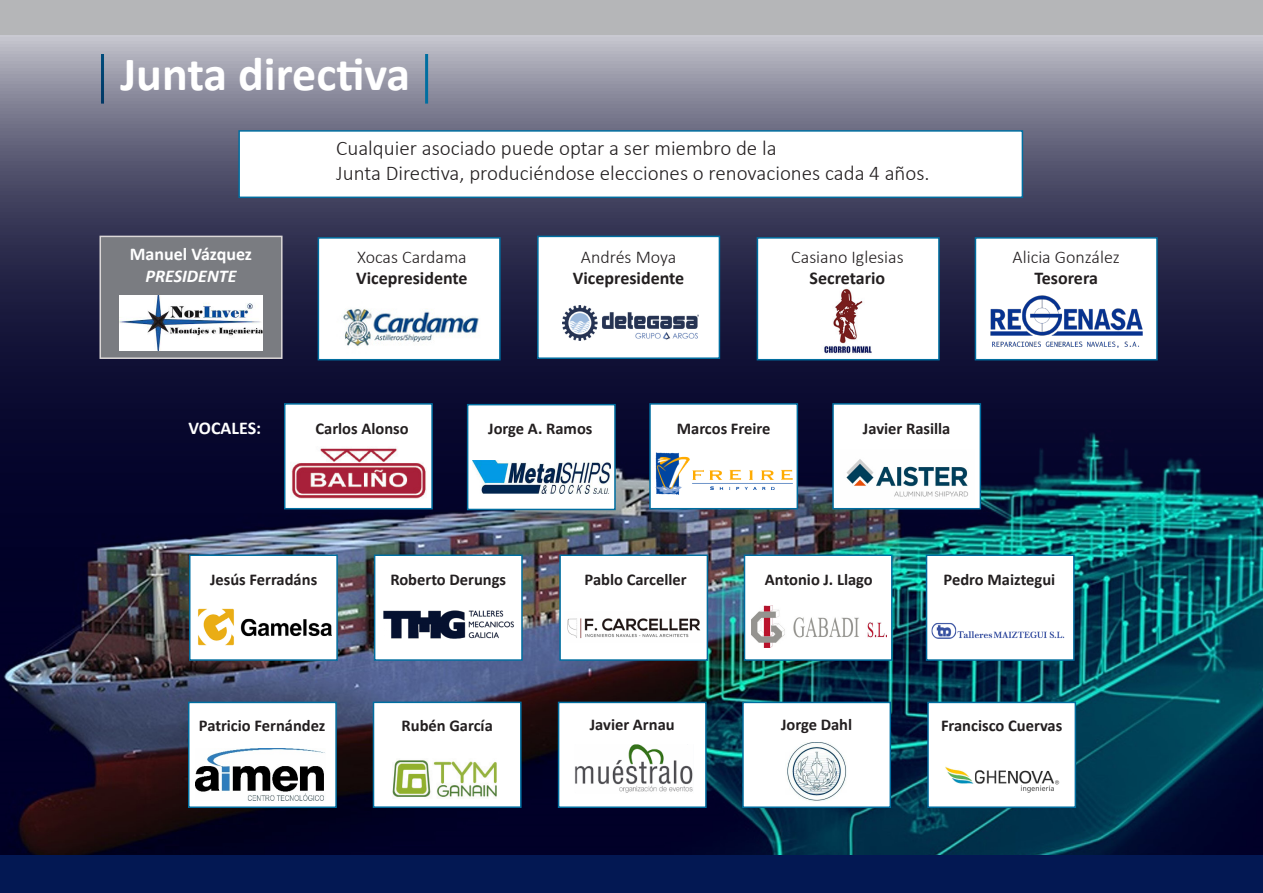
<style>
.page{position:relative;width:1263px;height:893px;background:#fff}
.page>*{position:absolute;margin:0;border:0;box-sizing:border-box;transform-origin:0 0}
.t1{font:700 48px "Calibri";color:#fff}
.t2{font:300 21px/25.2px "Calibri";color:#231f20}
.t3{font:300 18px "Calibri";color:#231f20}
.t4{font:700 18px "Calibri";color:#231f20}
.t5{font:700 18px "Calibri";color:#fff}
.t6{font:italic 700 18px "Calibri";color:#fff}
.t7{font:700 16.5px "Calibri";color:#231f20}
</style>
<div class="page">
<div style="left:0;top:854px;width:1263px;height:39px;background:#031853"></div>
<img style="left:0;top:34px;width:1263px;height:820px">
<div style="left:238px;top:130px;width:785px;height:68px;background:#fff;border:2px solid #006ea0"></div>
<div style="left:100px;top:236px;width:183px;height:123px;background:#7a7c81;border:2px solid #dcd8d7"></div>
<div style="left:318px;top:237px;width:183px;height:123px;background:#fff;border:2px solid #006ea0"></div>
<div style="left:537px;top:236px;width:183px;height:123px;background:#fff;border:2px solid #006ea0"></div>
<div style="left:757px;top:237px;width:183px;height:123px;background:#fff;border:2px solid #006ea0"></div>
<div style="left:744px;top:554px;width:148px;height:107px;background:#fff;border:2px solid #006ea0"></div>
<div style="left:832px;top:403px;width:149px;height:106px;background:#fff;border:2px solid #006ea0"></div>
<div style="left:742px;top:702px;width:149px;height:106px;background:#fff;border:2px solid #006ea0"></div>
<div style="left:188px;top:702px;width:149px;height:106px;background:#fff;border:2px solid #006ea0"></div>
<div style="left:189px;top:554px;width:149px;height:107px;background:#fff;border:2px solid #006ea0"></div>
<div style="left:284px;top:403px;width:149px;height:106px;background:#fff;border:2px solid #006ea0"></div>
<div style="left:927px;top:702px;width:149px;height:106px;background:#fff;border:2px solid #006ea0"></div>
<div style="left:559px;top:554px;width:149px;height:107px;background:#fff;border:2px solid #006ea0"></div>
<div style="left:926px;top:554px;width:148px;height:107px;background:#fff;border:2px solid #006ea0"></div>
<div style="left:975px;top:237px;width:183px;height:123px;background:#fff;border:2px solid #006ea0"></div>
<div style="left:558px;top:702px;width:149px;height:106px;background:#fff;border:2px solid #006ea0"></div>
<div style="left:374px;top:554px;width:149px;height:107px;background:#fff;border:2px solid #006ea0"></div>
<div style="left:649px;top:403px;width:149px;height:106px;background:#fff;border:2px solid #006ea0"></div>
<div style="left:373px;top:702px;width:149px;height:106px;background:#fff;border:2px solid #006ea0"></div>
<div style="left:467px;top:404px;width:149px;height:106px;background:#fff;border:2px solid #006ea0"></div>
<img style="left:119px;top:296px;width:144px;height:54px">
<img style="left:343px;top:308px;width:136px;height:38px">
<img style="left:383px;top:610px;width:131px;height:29px">
<img style="left:990px;top:295px;width:152px;height:52px">
<img style="left:291px;top:448px;width:135px;height:51px">
<img style="left:472px;top:460px;width:139px;height:33px">
<img style="left:655px;top:452px;width:137px;height:43px">
<img style="left:846px;top:459px;width:122px;height:38px">
<img style="left:198px;top:608px;width:134px;height:38px">
<img style="left:824px;top:288px;width:48px;height:66px">
<img style="left:562px;top:305px;width:137px;height:36px">
<img style="left:751px;top:605px;width:135px;height:42px">
<img style="left:567px;top:618px;width:134px;height:21px">
<img style="left:931px;top:623px;width:134px;height:15px">
<img style="left:392px;top:760px;width:105px;height:37px">
<img style="left:575px;top:745px;width:118px;height:48px">
<img style="left:786px;top:742px;width:61px;height:59px">
<img style="left:196px;top:748px;width:129px;height:52px">
<hr style="left:425px;top:54px;width:3px;height:50px;background:#006ea0">
<div style="left:0;top:0;width:1263px;height:34px;background:#b5b6b8"></div>
<img style="left:945px;top:766px;width:115px;height:27px">
<h1 class="t1" style="left:120px;top:40px;width:291px">Junta directiva</h1>
<p class="t5" style="left:130px;top:242px;width:124px">Manuel Vázquez</p>
<p class="t6" style="left:145px;top:263px;width:93px">PRESIDENTE</p>
<p class="t5" style="left:189px;top:416px;width:74px">VOCALES:</p>
<p class="t2" style="left:336px;top:135px;width:595px">Cualquier asociado puede optar a ser miembro de la<br>Junta Directiva, produciéndose elecciones o renovaciones cada 4 años.</p>
<p class="t3" style="left:357px;top:245px;width:111px">Xocas Cardama</p>
<p class="t4" style="left:356px;top:266px;width:113px">Vicepresidente</p>
<p class="t3" style="left:581px;top:245px;width:97px">Andrés Moya</p>
<p class="t4" style="left:573px;top:266px;width:113px">Vicepresidente</p>
<p class="t3" style="left:791px;top:245px;width:114px">Casiano Iglesias</p>
<p class="t4" style="left:809px;top:266px;width:77px">Secretario</p>
<p class="t7" style="left:315px;top:416px;width:95px">Carlos Alonso</p>
<p class="t7" style="left:488px;top:416px;width:106px">Jorge A. Ramos</p>
<p class="t7" style="left:677px;top:416px;width:95px">Marcos Freire</p>
<p class="t7" style="left:863px;top:416px;width:89px">Javier Rasilla</p>
<p class="t3" style="left:1012px;top:245px;width:109px">Alicia González</p>
<p class="t4" style="left:1034px;top:266px;width:65px">Tesorera</p>
<p class="t7" style="left:210px;top:568px;width:109px">Jesús Ferradáns</p>
<p class="t7" style="left:390px;top:568px;width:117px">Roberto Derungs</p>
<p class="t7" style="left:765px;top:568px;width:109px">Antonio J. Llago</p>
<p class="t7" style="left:943px;top:568px;width:113px">Pedro Maiztegui</p>
<p class="t7" style="left:585px;top:568px;width:104px">Pablo Carceller</p>
<p class="t7" style="left:199px;top:713px;width:128px">Patricio Fernández</p>
<p class="t7" style="left:401px;top:714px;width:93px">Rubén García</p>
<p class="t7" style="left:590px;top:713px;width:86px">Javier Arnau</p>
<p class="t7" style="left:781px;top:713px;width:73px">Jorge Dahl</p>
<p class="t7" style="left:941px;top:714px;width:123px">Francisco Cuervas</p>
</div>
